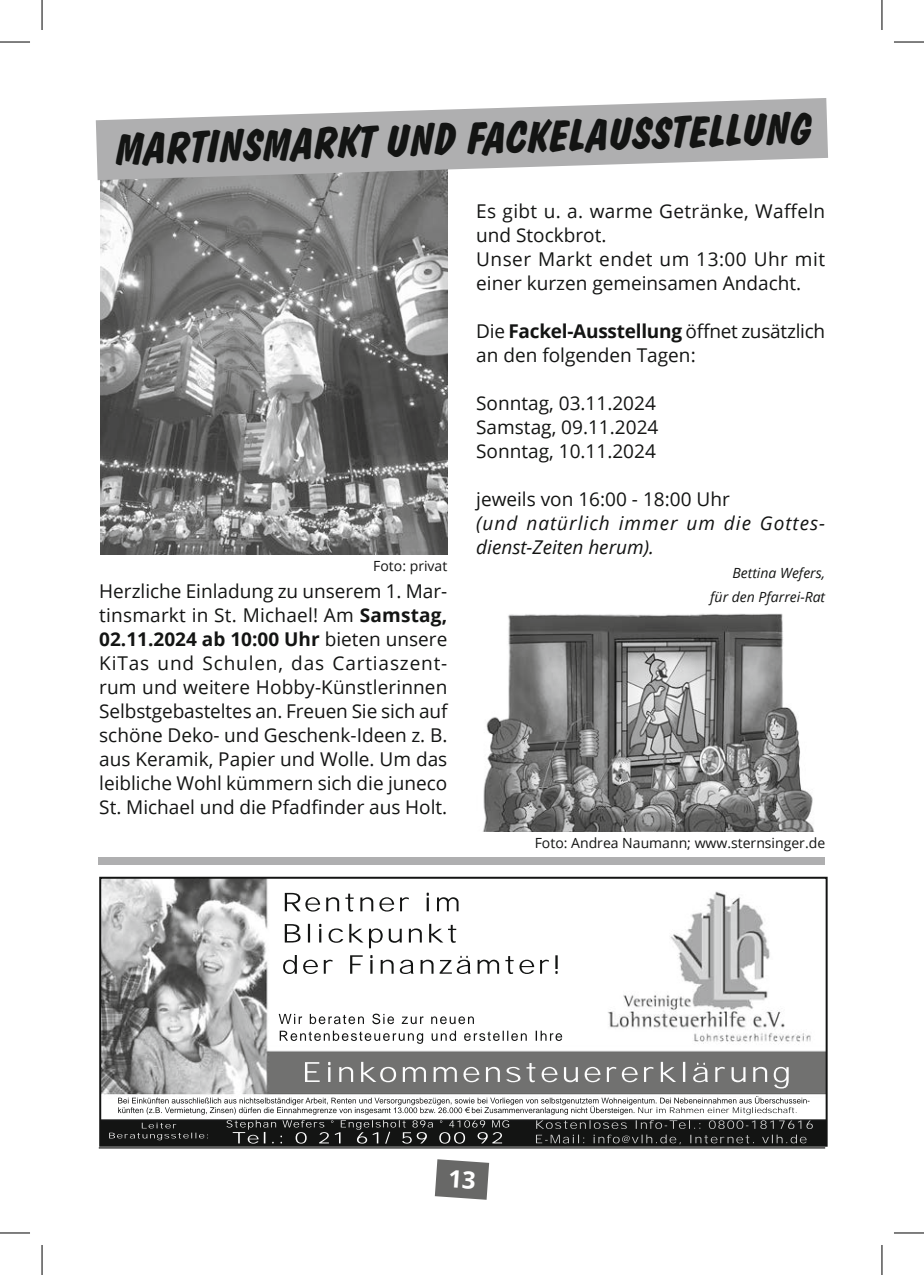
<style>
.page{position:relative;width:924px;height:1275px;background:#fff}
.page>*{position:absolute;margin:0;border:0;box-sizing:border-box;transform-origin:0 0}
.t1{font:700 44px "Dom Diagonal BT";color:#131413}
.t2{font:19px/24px "Open Sans";color:#131413}
.t3{font:19px/24px "Open Sans";letter-spacing:.02em;color:#131413}
.t4{font:italic 19px/24px "Open Sans";letter-spacing:.05em;color:#131413}
.t5{font:14px "Open Sans";color:#131413}
.t6{font:italic 14px/24px "Open Sans";color:#131413;text-align:right}
.s1{font-weight:700}
</style>
<div class="page">
<hr style="left:99px;top:1147px;width:725px;height:1px;background:#131413">
<img style="left:100px;top:180px;width:347px;height:375px">
<svg style="left:96px;top:98px;width:731px;height:82px;fill:#afafb0"></svg>
<div style="left:98px;top:857px;width:726px;height:7px;background:#afafb0"></div>
<img style="left:102px;top:879px;width:722px;height:264px">
<div style="left:99px;top:876px;width:728px;height:270px;border:2px solid #131413"></div>
<img style="left:483px;top:613px;width:331px;height:218px">
<hr style="left:0;top:42px;width:30px;height:1px;background:#000">
<hr style="left:893px;top:42px;width:30px;height:1px;background:#000">
<hr style="left:0;top:1232px;width:30px;height:1px;background:#000">
<hr style="left:893px;top:1232px;width:30px;height:1px;background:#000">
<hr style="left:42px;top:0;width:1px;height:30px;background:#000">
<hr style="left:42px;top:1245px;width:1px;height:30px;background:#000">
<hr style="left:881px;top:0;width:1px;height:30px;background:#000">
<hr style="left:881px;top:1245px;width:1px;height:30px;background:#000">
<svg style="left:434px;top:1159px;width:55px;height:40px;background:#7b7b7a"></svg>
<h1 class="t1" style="left:115px;top:124px;width:698px;rotate:-2deg">MARTINSMARKT UND FACKELAUSSTELLUNG</h1>
<p class="t5" style="left:373px;top:556px;width:76px">Foto: privat</p>
<p class="t2" style="left:99px;top:578px;width:349px;text-align:justify">Herzliche Einladung zu unserem 1. Mar&shy;tinsmarkt in St. Michael! Am <span class="s1">Samstag, 02.11.2024 ab 10:00 Uhr</span> bieten unsere KiTas und Schulen, das Cartiaszent&shy;rum und weitere Hobby-Künstlerinnen Selbstgebasteltes an. Freuen Sie sich auf schöne Deko- und Geschenk-Ideen z. B. aus Keramik, Papier und Wolle. Um das leibliche Wohl kümmern sich die juneco St. Michael und die Pfadfinder aus Holt.</p>
<p class="t3" style="left:476px;top:198px;width:350px">Es gibt u. a. warme Getränke, Waffeln und Stockbrot.<br>Unser Markt endet um 13:00 Uhr mit einer kurzen gemeinsamen Andacht.</p>
<p class="t2" style="left:476px;top:318px;width:350px">Die <span class="s1">Fackel-Ausstellung</span> öffnet zusätzlich an den folgenden Tagen:</p>
<p class="t2" style="left:476px;top:390px;width:184px">Sonntag, 03.11.2024<br>Samstag, 09.11.2024<br>Sonntag, 10.11.2024</p>
<p class="t2" style="left:476px;top:486px;width:255px">jeweils von 16:00 - 18:00 Uhr</p>
<p class="t4" style="left:476px;top:510px;width:350px">(und natürlich immer um die Gottes&shy;dienst-Zeiten herum).</p>
<p class="t6" style="left:709px;top:560px;width:116px">Bettina Wefers,<br>für den Pfarrei-Rat</p>
<p class="t5" style="left:534px;top:833px;width:292px">Foto: Andrea Naumann; www.sternsinger.de</p>
</div>
